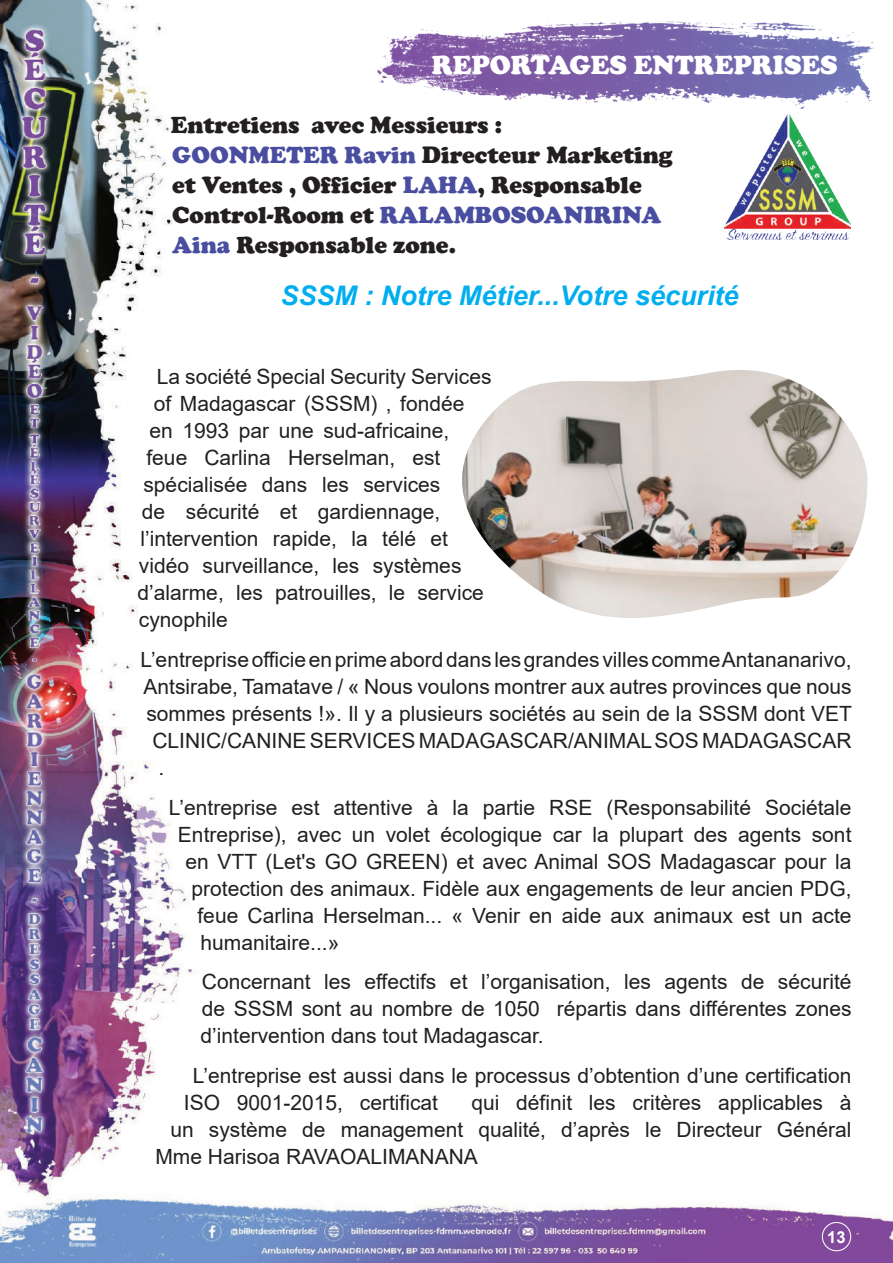
<style>
.page{position:relative;width:893px;height:1263px;background:#fff}
.page>*{position:absolute;margin:0;border:0;box-sizing:border-box;transform-origin:0 0}
.t1{font:italic 700 27px "Arial";color:#00aeef}
.t2{font:900 27px "Cooper";color:#fff}
.t3{font:900 24px/30px "Cooper";color:#231f20}
.t4{font:21px/27px "Arial";color:#231f20;text-align:justify}
.t5{font:700 16.5px "Arial";color:#fff}
.s1{color:#494ea1}
</style>
<div class="page">
<img style="left:0;top:0;width:893px;height:1263px">
<img style="left:362px;top:9px;width:529px;height:122px">
<img style="left:724px;top:113px;width:126px;height:126px">
<svg style="left:396px;top:352px;width:472px;height:273px"></svg>
<img style="left:457px;top:370px;width:411px;height:254px">
<div style="left:822px;top:1222px;width:29px;height:29px;border:1px solid #fff;border-radius:50%"></div>
<p class="t2" style="left:432px;top:49px;width:407px">REPORTAGES ENTREPRISES</p>
<p class="t3" style="left:171px;top:110px;width:503px">Entretiens avec Messieurs :<br><span class="s1">GOONMETER Ravin</span> Directeur Marketing et Ventes , Officier <span class="s1">LAHA</span>, Responsable<br>Control-Room et <span class="s1">RALAMBOSOANIRINA<br>Aina</span> Responsable zone.</p>
<p class="t1" style="left:280px;top:277px;width:460px">SSSM : Notre Métier...Votre sécurité</p>
<p class="t4" style="left:157px;top:363px;width:336px">La société Special Security Services</p>
<p class="t4" style="left:154px;top:390px;width:312px">of Madagascar (SSSM) , fondée</p>
<p class="t4" style="left:149px;top:417px;width:301px">en 1993 par une sud-africaine,</p>
<p class="t4" style="left:146px;top:444px;width:295px">feue Carlina Herselman, est</p>
<p class="t4" style="left:143px;top:471px;width:298px">spécialisée dans les services</p>
<p class="t4" style="left:142px;top:498px;width:300px">de sécurité et gardiennage,</p>
<p class="t4" style="left:140px;top:525px;width:309px">l’intervention rapide, la télé et</p>
<p class="t4" style="left:139px;top:552px;width:324px">vidéo surveillance, les systèmes</p>
<p class="t4" style="left:137px;top:579px;width:348px">d’alarme, les patrouilles, le service</p>
<p class="t4" style="left:139px;top:606px;width:90px">cynophile</p>
<p class="t4" style="left:140px;top:646px;width:712px">L’entreprise officie en prime abord dans les grandes villes comme Antananarivo,</p>
<p class="t4" style="left:143px;top:673px;width:710px">Antsirabe, Tamatave / « Nous voulons montrer aux autres provinces que nous</p>
<p class="t4" style="left:146px;top:700px;width:707px">sommes présents !». Il y a plusieurs sociétés au sein de la SSSM dont VET</p>
<p class="t4" style="left:152px;top:727px;width:700px">CLINIC/CANINE SERVICES MADAGASCAR/ANIMAL SOS MADAGASCAR</p>
<p class="t4" style="left:158px;top:754px;width:7px">.</p>
<p class="t4" style="left:169px;top:794px;width:684px">L’entreprise est attentive à la partie RSE (Responsabilité Sociétale</p>
<p class="t4" style="left:178px;top:821px;width:675px">Entreprise), avec un volet écologique car la plupart des agents sont</p>
<p class="t4" style="left:185px;top:848px;width:667px">en VTT (Let's GO GREEN) et avec Animal SOS Madagascar pour la</p>
<p class="t4" style="left:191px;top:875px;width:661px">protection des animaux. Fidèle aux engagements de leur ancien PDG,</p>
<p class="t4" style="left:197px;top:902px;width:655px">feue Carlina Herselman... « Venir en aide aux animaux est un acte</p>
<p class="t4" style="left:200px;top:929px;width:140px">humanitaire...»</p>
<p class="t4" style="left:200px;top:968px;width:652px">Concernant les effectifs et l’organisation, les agents de sécurité de SSSM sont au nombre de 1050 répartis dans différentes zones d’intervention dans tout Madagascar.</p>
<p class="t4" style="left:184px;top:1062px;width:669px;text-indent:9px">L’entreprise est aussi dans le processus d’obtention d’une certification<br>ISO 9001-2015, certificat</p>
<p class="t4" style="left:471px;top:1089px;width:382px">qui définit les critères applicables à</p>
<p class="t4" style="left:170px;top:1116px;width:682px">un système de management qualité, d’après le Directeur Général</p>
<p class="t4" style="left:155px;top:1143px;width:324px">Mme Harisoa RAVAOALIMANANA</p>
<p class="t5" style="left:827px;top:1225px;width:20px">13</p>
</div>
